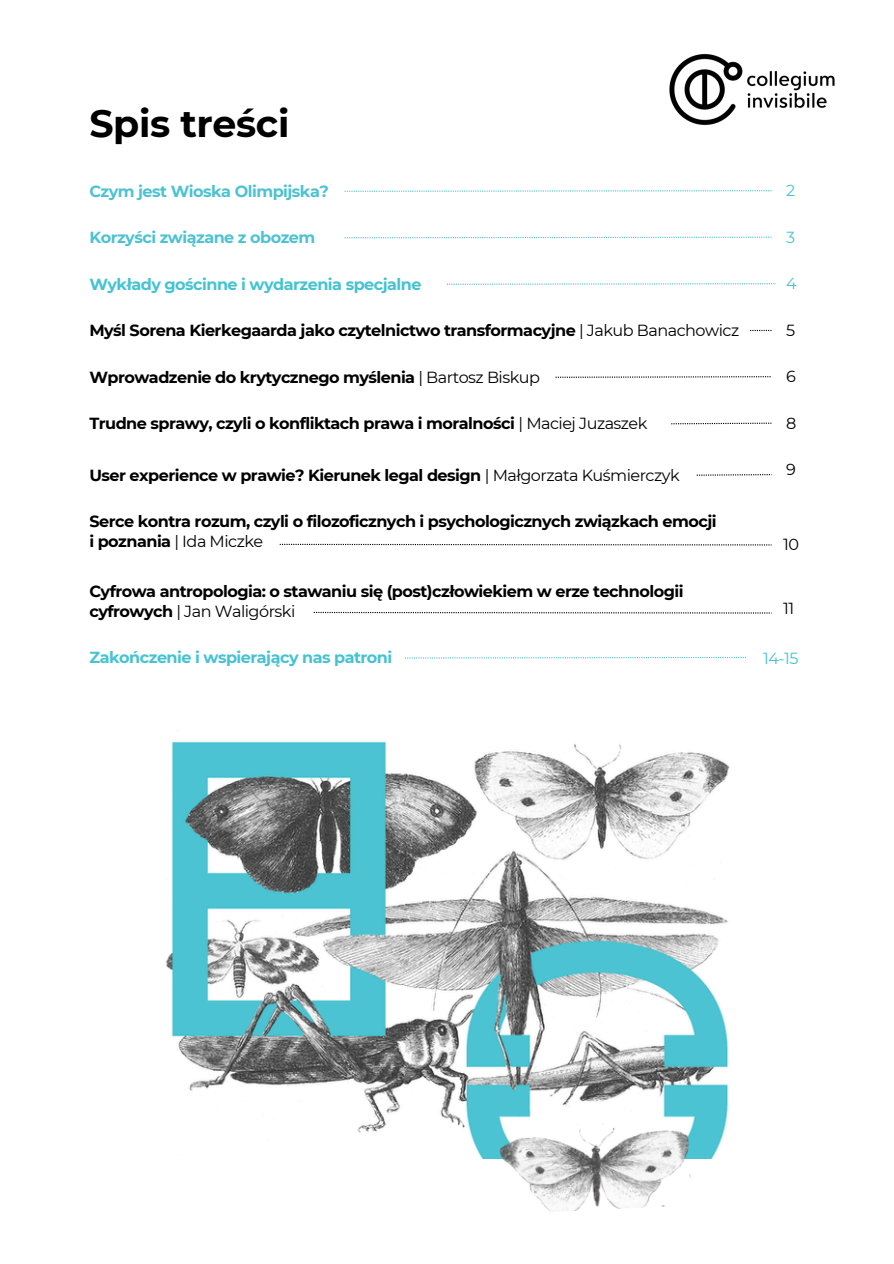
<style>
.page{position:relative;width:894px;height:1264px;background:#fff}
.page>*{position:absolute;margin:0;border:0;box-sizing:border-box;transform-origin:0 0}
.t1{font:700 37.95px "Montserrat";letter-spacing:-.01em;color:#000}
.t2{font:700 16.05px/20.2px "Montserrat";letter-spacing:-.03em;color:#000}
.t3{font:700 16.05px "Montserrat";letter-spacing:-.03em;color:#45c3d2}
.t4{font:700 16.05px "Montserrat";letter-spacing:-.03em;color:#4cc3d2}
.t5{font:16.05px "Montserrat";color:#000}
.t6{font:16.05px "Montserrat";color:#45c3d2}
.t7{font:16.05px "Montserrat";color:#4cc3d2}
.s1{font-weight:400}
</style>
<div class="page">
<img style="left:166px;top:741px;width:564px;height:416px">
<img style="left:669px;top:53px;width:166px;height:72px">
<svg style="left:750px;top:330px;width:21px;height:1px"></svg>
<svg style="left:344px;top:190px;width:427px;height:2px"></svg>
<svg style="left:344px;top:237px;width:427px;height:1px"></svg>
<svg style="left:446px;top:283px;width:329px;height:2px"></svg>
<svg style="left:555px;top:376px;width:215px;height:2px"></svg>
<svg style="left:696px;top:474px;width:74px;height:2px"></svg>
<svg style="left:280px;top:544px;width:491px;height:1px"></svg>
<svg style="left:314px;top:612px;width:457px;height:1px"></svg>
<svg style="left:671px;top:422px;width:100px;height:2px"></svg>
<img style="left:491px;top:1110px;width:200px;height:102px">
<svg style="left:405px;top:657px;width:340px;height:1px"></svg>
<p class="t1" style="left:89px;top:100px;width:201px">Spis treści</p>
<p class="t4" style="left:89px;top:181px;width:241px">Czym jest Wioska Olimpijska?</p>
<h2 class="t7" style="left:786px;top:181px;width:11px">2</h2>
<p class="t4" style="left:89px;top:227px;width:227px">Korzyści związane z obozem</p>
<p class="t7" style="left:786px;top:227px;width:11px">3</p>
<p class="t3" style="left:89px;top:274px;width:334px">Wykłady gościnne i wydarzenia specjalne</p>
<p class="t6" style="left:785px;top:274px;width:12px">4</p>
<p class="t2" style="left:89px;top:320px;width:651px">Myśl Sorena Kierkegaarda jako czytelnictwo transformacyjne <span class="s1">| Jakub Banachowicz</span></p>
<p class="t5" style="left:786px;top:320px;width:11px">5</p>
<p class="t2" style="left:89px;top:367px;width:452px">Wprowadzenie do krytycznego myślenia <span class="s1">| Bartosz Biskup</span></p>
<p class="t5" style="left:786px;top:367px;width:11px">6</p>
<h2 class="t2" style="left:89px;top:413px;width:559px">Trudne sprawy, czyli o konfliktach prawa i moralności <span class="s1">| Maciej Juzaszek</span></h2>
<p class="t5" style="left:786px;top:413px;width:12px">8</p>
<p class="t2" style="left:89px;top:464px;width:591px">User experience w prawie? Kierunek legal design <span class="s1">| Małgorzata Kuśmierczyk</span></p>
<p class="t5" style="left:786px;top:459px;width:11px">9</p>
<p class="t2" style="left:89px;top:511px;width:628px">Serce kontra rozum, czyli o filozoficznych i psychologicznych związkach emocji i poznania <span class="s1">| Ida Miczke</span></p>
<p class="t2" style="left:89px;top:581px;width:595px">Cyfrowa antropologia: o stawaniu się (post)człowiekiem w erze technologii cyfrowych <span class="s1">| Jan Waligórski</span></p>
<p class="t5" style="left:782px;top:535px;width:17px">10</p>
<p class="t5" style="left:782px;top:598px;width:13px">11</p>
<p class="t3" style="left:89px;top:647px;width:304px">Zakończenie i wspierający nas patroni</p>
<p class="t6" style="left:762px;top:648px;width:37px">14-15</p>
</div>
